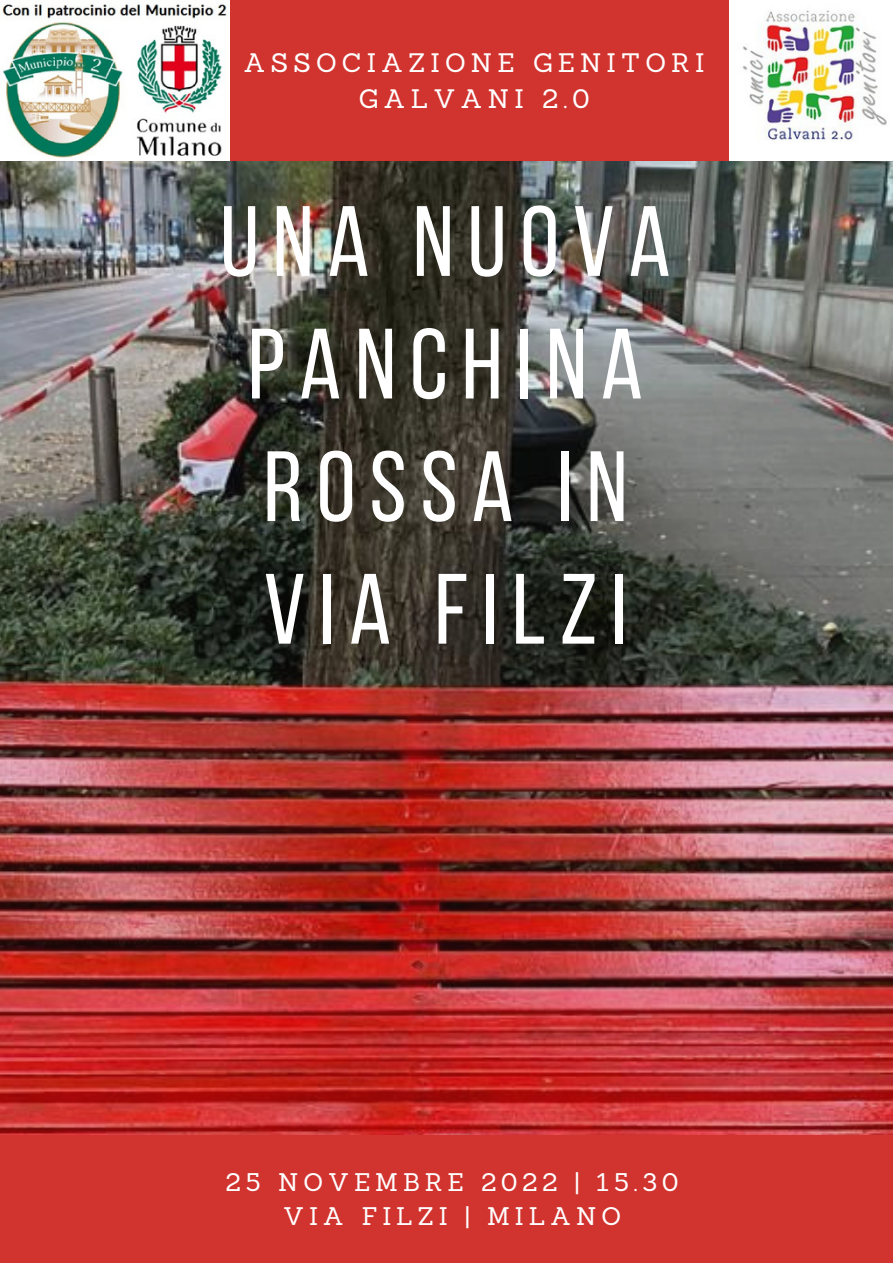
<style>
.page{position:relative;width:893px;height:1264px;background:#fff}
.page>*{position:absolute;margin:0;border:0;box-sizing:border-box;transform-origin:0 0}
.t1{font:99.6px/122.6px "Bebas Neue";letter-spacing:.14em;color:#fff}
.t2{font:26.1px/36px "Sanchez";letter-spacing:.2em;color:#fff;text-align:center}
.t3{font:24.75px/33.8px "Sanchez";letter-spacing:.2em;color:#fff;text-align:center}
</style>
<div class="page">
<img style="left:0;top:161px;width:892px;height:974px">
<div style="left:0;top:1135px;width:892px;height:127px;background:#d1332f"></div>
<div style="left:0;top:0;width:892px;height:161px;background:#d1332f"></div>
<img style="left:730px;top:0;width:162px;height:161px">
<img style="left:0;top:0;width:229px;height:161px">
<p class="t2" style="left:244px;top:44px;width:462px">ASSOCIAZIONE GENITORI<br>GALVANI 2.0</p>
<h1 class="t1" style="left:220px;top:190px;width:452px">UNA NUOVA<br>PANCHINA<br>ROSSA IN<br>VIA FILZI</h1>
<p class="t3" style="left:226px;top:1164px;width:454px">25 NOVEMBRE 2022 | 15.30<br>VIA FILZI | MILANO</p>
</div>
